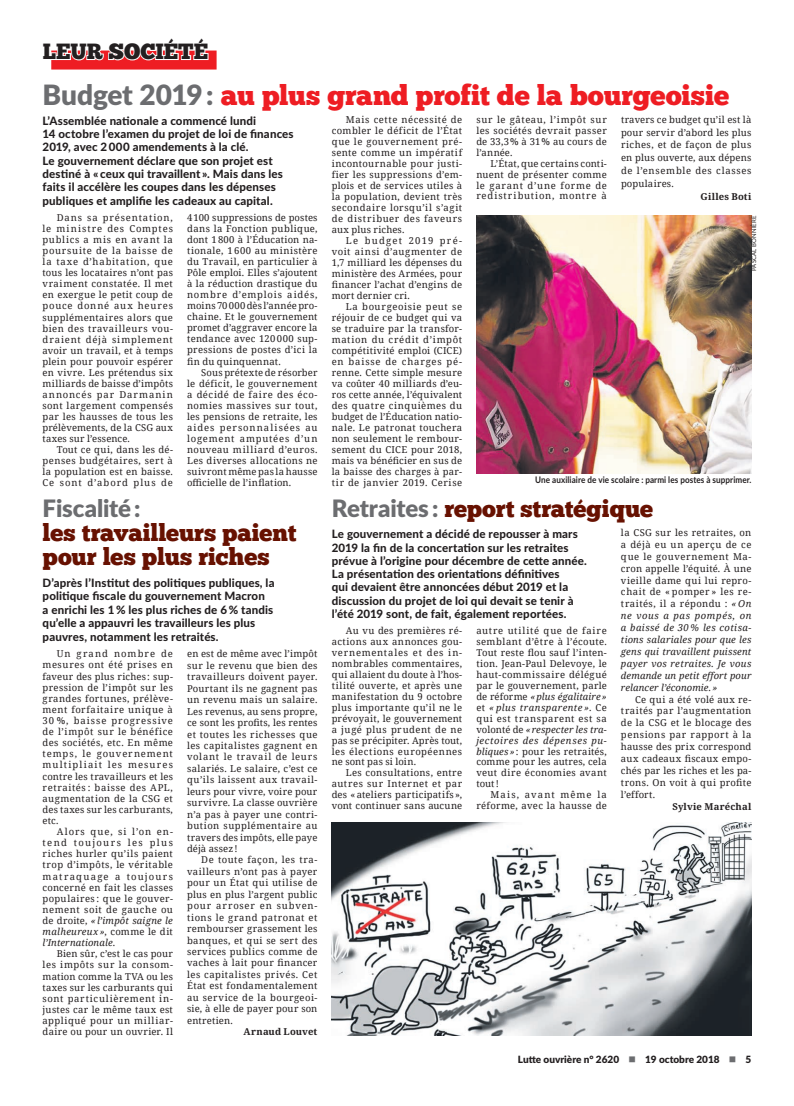
<style>
.page{position:relative;width:794px;height:1106px;background:#fff}
.page>*{position:absolute;margin:0;border:0;box-sizing:border-box;transform-origin:0 0}
.t1{font:28px "Chunk Five";letter-spacing:-.005em;color:#ee1d23}
.t2{font:24px/24.2px "Chunk Five";letter-spacing:-.005em;color:#671101}
.t3{font:900 24px "Lato";letter-spacing:-.005em;color:#6c6d70}
.t4{font:22px "Chunk Five";color:#231f20}
.t5{font:800 11.5px/13.2px "Lato";letter-spacing:.01em;color:#231f20}
.t6{font:900 10px "Lato";color:#231f20}
.t7{font:9.5px/11px "Noto Serif";letter-spacing:.035em;color:#231f20;text-align:justify}
.t8{font:italic 9.5px/11.9px "Noto Serif";letter-spacing:.015em;color:#231f20;text-align:justify}
.t9{font:700 9.5px "Noto Serif";letter-spacing:.015em;color:#231f20}
.t10{font:700 9px "Lato";letter-spacing:.01em;color:#231f20;scale:.9 1}
.t11{font:6px "Lato";letter-spacing:.025em;color:#231f20}
.s1{font-family:"Lato";font-weight:900;color:#6c6d70}
.s2{font-style:italic}
.s3{font-style:normal}
.s4{color:#6c6d70}
</style>
<div class="page">
<div style="left:51px;top:51px;width:166px;height:19px;background:#ee1d23"></div>
<svg style="left:51px;top:50px;width:158px;height:11px"></svg>
<img style="left:476px;top:216px;width:275px;height:258px">
<img style="left:332px;top:822px;width:419px;height:213px">
<h3 class="t4" style="left:43px;top:38px;width:167px">LEUR SOCIÉTÉ</h3>
<h1 class="t1" style="left:43px;top:79px;width:688px"><span class="s1">Budget 2019 :</span> au plus grand profit de la bourgeoisie</h1>
<p class="t5" style="left:43px;top:113px;width:253px">L’Assemblée nationale a commencé lundi<br>14 octobre l’examen du projet de loi de finances 2019, avec 2 000 amendements à la clé.<br>Le gouvernement déclare que son projet est destiné à « ceux qui travaillent ». Mais dans les faits il accélère les coupes dans les dépenses publiques et amplifie les cadeaux au capital.</p>
<p class="t7" style="left:43px;top:212px;width:132px;text-indent:14px">Dans sa présentation, le ministre des Comptes publics a mis en avant la poursuite de la baisse de la taxe d’habitation, que tous les locataires n’ont pas vraiment constatée. Il met en exergue le petit coup de pouce donné aux heures supplémentaires alors que bien des travailleurs vou&shy;draient déjà simplement avoir un travail, et à temps plein pour pouvoir espérer en vivre. Les prétendus six milliards de baisse d’impôts annoncés par Darmanin sont largement compensés par les hausses de tous les prélèvements, de la CSG aux taxes sur l’essence.</p>
<p class="t7" style="left:43px;top:443px;width:132px;text-indent:14px">Tout ce qui, dans les dé&shy;penses budgétaires, sert à la population est en baisse.<br>Ce sont d’abord plus de</p>
<p class="t7" style="left:187px;top:212px;width:132px">4100 suppressions de postes dans la Fonction publique, dont 1800 à l’Éducation na&shy;tionale, 1 600 au ministère du Travail, en particulier à Pôle emploi. Elles s’ajoutent à la réduction drastique du nombre d’emplois aidés, moins 70000 dès l’année pro&shy;chaine. Et le gouvernement promet d’aggraver encore la tendance avec 120 000 sup&shy;pressions de postes d’ici la fin du quinquennat.</p>
<p class="t7" style="left:187px;top:366px;width:132px;text-indent:14px">Sous prétexte de résorber le déficit, le gouvernement a décidé de faire des éco&shy;nomies massives sur tout, les pensions de retraite, les aides personnalisées au logement amputées d’un nouveau milliard d’euros.<br>Les diverses allocations ne suivront même pas la hausse officielle de l’inflation.</p>
<h2 class="t3" style="left:43px;top:490px;width:99px">Fiscalité:</h2>
<h2 class="t2" style="left:43px;top:520px;width:255px">les travailleurs paient pour les plus riches</h2>
<p class="t5" style="left:43px;top:575px;width:233px">D’après l’Institut des politiques publiques, la politique fiscale du gouvernement Macron<br>a enrichi les 1 % les plus riches de 6 % tandis qu’elle a appauvri les travailleurs les plus pauvres, notamment les retraités.</p>
<p class="t7" style="left:43px;top:648px;width:132px;text-indent:14px">Un grand nombre de mesures ont été prises en faveur des plus riches : sup&shy;pression de l’impôt sur les grandes fortunes, prélève&shy;ment forfaitaire unique à 30 %, baisse progressive de l’impôt sur le bénéfice des sociétés, etc. En même temps, le gouvernement multipliait les mesures contre les travailleurs et les retraités : baisse des APL, augmentation de la CSG et des taxes sur les carburants, etc.</p>
<p class="t7" style="left:43px;top:825px;width:132px;text-indent:14px">Alors que, si l’on en&shy;tend toujours les plus riches hurler qu’ils paient trop d’impôts, le véritable matraquage a toujours concerné en fait les classes populaires : que le gouver&shy;nement soit de gauche ou de droite, <span class="s2">« l’impôt saigne le malheureux »</span>, comme le dit <span class="s2">l’Internationale</span>.</p>
<p class="t7" style="left:43px;top:948px;width:132px;text-indent:14px">Bien sûr, c’est le cas pour les impôts sur la consom&shy;mation comme la TVA ou les taxes sur les carburants qui sont particulièrement in&shy;justes car le même taux est appliqué pour un milliar&shy;daire ou pour un ouvrier. Il</p>
<p class="t7" style="left:187px;top:648px;width:132px;line-height:11.4px">en est de même avec l’impôt sur le revenu que bien des travailleurs doivent payer.<br>Pourtant ils ne gagnent pas un revenu mais un salaire.<br>Les revenus, au sens propre, ce sont les profits, les rentes et toutes les richesses que les capitalistes gagnent en volant le travail de leurs salariés. Le salaire, c’est ce qu’ils laissent aux travail&shy;leurs pour vivre, voire pour survivre. La classe ouvrière n’a pas à payer une contri&shy;bution supplémentaire au travers des impôts, elle paye déjà assez!</p>
<p class="t7" style="left:187px;top:854px;width:132px;line-height:11.4px;text-indent:14px">De toute façon, les tra&shy;vailleurs n’ont pas à payer pour un État qui utilise de plus en plus l’argent public pour arroser en subven&shy;tions le grand patronat et rembourser grassement les banques, et qui se sert des services publics comme de vaches à lait pour financer les capitalistes privés. Cet État est fondamentalement au service de la bourgeoi&shy;sie, à elle de payer pour son entretien.</p>
<p class="t9" style="left:244px;top:1024px;width:75px">Arnaud Louvet</p>
<p class="t7" style="left:332px;top:114px;width:132px;text-indent:14px">Mais cette nécessité de combler le déficit de l’État que le gouvernement pré&shy;sente comme un impératif incontournable pour justi&shy;fier les suppressions d’em&shy;plois et de services utiles à la population, devient très secondaire lorsqu’il s’agit de distribuer des faveurs aux plus riches.</p>
<p class="t7" style="left:332px;top:234px;width:132px;text-indent:14px">Le budget 2019 pré&shy;voit ainsi d’augmenter de 1,7 milliard les dépenses du ministère des Armées, pour financer l’achat d’engins de mort dernier cri.</p>
<p class="t7" style="left:332px;top:300px;width:132px;text-indent:14px">La bourgeoisie peut se réjouir de ce budget qui va se traduire par la transfor&shy;mation du crédit d’impôt compétitivité emploi (CICE) en baisse de charges pé&shy;renne. Cette simple mesure va coûter 40 milliards d’eu&shy;ros cette année, l’équivalent des quatre cinquièmes du budget de l’Éducation natio&shy;nale. Le patronat touchera non seulement le rembour&shy;sement du CICE pour 2018, mais va bénéficier en sus de la baisse des charges à par&shy;tir de janvier 2019. Cerise</p>
<p class="t7" style="left:476px;top:114px;width:132px">sur le gâteau, l’impôt sur les sociétés devrait passer de 33,3% à 31% au cours de l’année.</p>
<p class="t7" style="left:476px;top:157px;width:132px;text-indent:14px">L’État, que certains conti&shy;nuent de présenter comme le garant d’une forme de redistribution, montre à</p>
<p class="t7" style="left:621px;top:113px;width:132px;line-height:12.8px">travers ce budget qu’il est là pour servir d’abord les plus riches, et de façon de plus en plus ouverte, aux dépens de l’ensemble des classes populaires.</p>
<p class="t9" style="left:700px;top:189px;width:52px">Gilles Boti</p>
<p class="t11" style="left:750px;top:271px;width:57px;rotate:-90deg">PASCAL BONNIÈRE</p>
<p class="t10" style="left:535px;top:473px;width:242px">Une auxiliaire de vie scolaire : parmi les postes à supprimer.</p>
<h2 class="t2" style="left:332px;top:496px;width:323px"><span class="s1">Retraites :</span> report stratégique</h2>
<p class="t5" style="left:332px;top:527px;width:257px">Le gouvernement a décidé de repousser à mars 2019 la fin de la concertation sur les retraites prévue à l’origine pour décembre de cette année.<br>La présentation des orientations définitives<br>qui devaient être annoncées début 2019 et la discussion du projet de loi qui devait se tenir à l’été 2019 sont, de fait, également reportées.</p>
<p class="t7" style="left:332px;top:625px;width:132px;text-indent:14px">Au vu des premières ré&shy;actions aux annonces gou&shy;vernementales et des in&shy;nombrables commentaires, qui allaient du doute à l’hos&shy;tilité ouverte, et après une manifestation du 9 octobre plus importante qu’il ne le prévoyait, le gouvernement a jugé plus prudent de ne pas se précipiter. Après tout, les élections européennes ne sont pas si loin.</p>
<p class="t7" style="left:332px;top:767px;width:132px;text-indent:14px">Les consultations, entre autres sur Internet et par des «ateliers participatifs », vont continuer sans aucune</p>
<p class="t8" style="left:621px;top:526px;width:132px"><span class="s3">la CSG sur les retraites, on a déjà eu un aperçu de ce que le gouvernement Ma&shy;cron appelle l’équité. À une vieille dame qui lui repro&shy;chait de « pomper » les re&shy;traités, il a répondu :</span> « On ne vous a pas pompés, on a baissé de 30 % les cotisa&shy;tions salariales pour que les gens qui travaillent puissent payer vos retraites. Je vous demande un petit effort pour relancer l’économie.»</p>
<p class="t7" style="left:621px;top:692px;width:132px;line-height:11.9px;text-indent:14px">Ce qui a été volé aux re&shy;traités par l’augmentation de la CSG et le blocage des pensions par rapport à la hausse des prix correspond aux cadeaux fiscaux empo&shy;chés par les riches et les pa&shy;trons. On voit à qui profite l’effort.</p>
<p class="t9" style="left:672px;top:799px;width:80px">Sylvie Maréchal</p>
<p class="t7" style="left:476px;top:625px;width:132px">autre utilité que de faire semblant d’être à l’écoute.<br>Tout reste flou sauf l’inten&shy;tion. Jean-Paul Delevoye, le haut-commissaire délégué par le gouvernement, parle de réforme <span class="s2">«plus égalitaire» </span>et <span class="s2">« plus transparente »</span>. Ce qui est transparent est sa volonté de <span class="s2">«respecter les tra&shy;jectoires des dépenses pu&shy;bliques »</span> : pour les retraités, comme pour les autres, cela veut dire économies avant tout!</p>
<p class="t7" style="left:476px;top:789px;width:132px;text-align:right">Mais, avant même la réforme, avec la hausse de</p>
<p class="t6" style="left:518px;top:1052px;width:235px">Lutte ouvrière n° 2620 <span class="s4">■</span> 19 octobre 2018 <span class="s4">■</span> 5</p>
</div>
